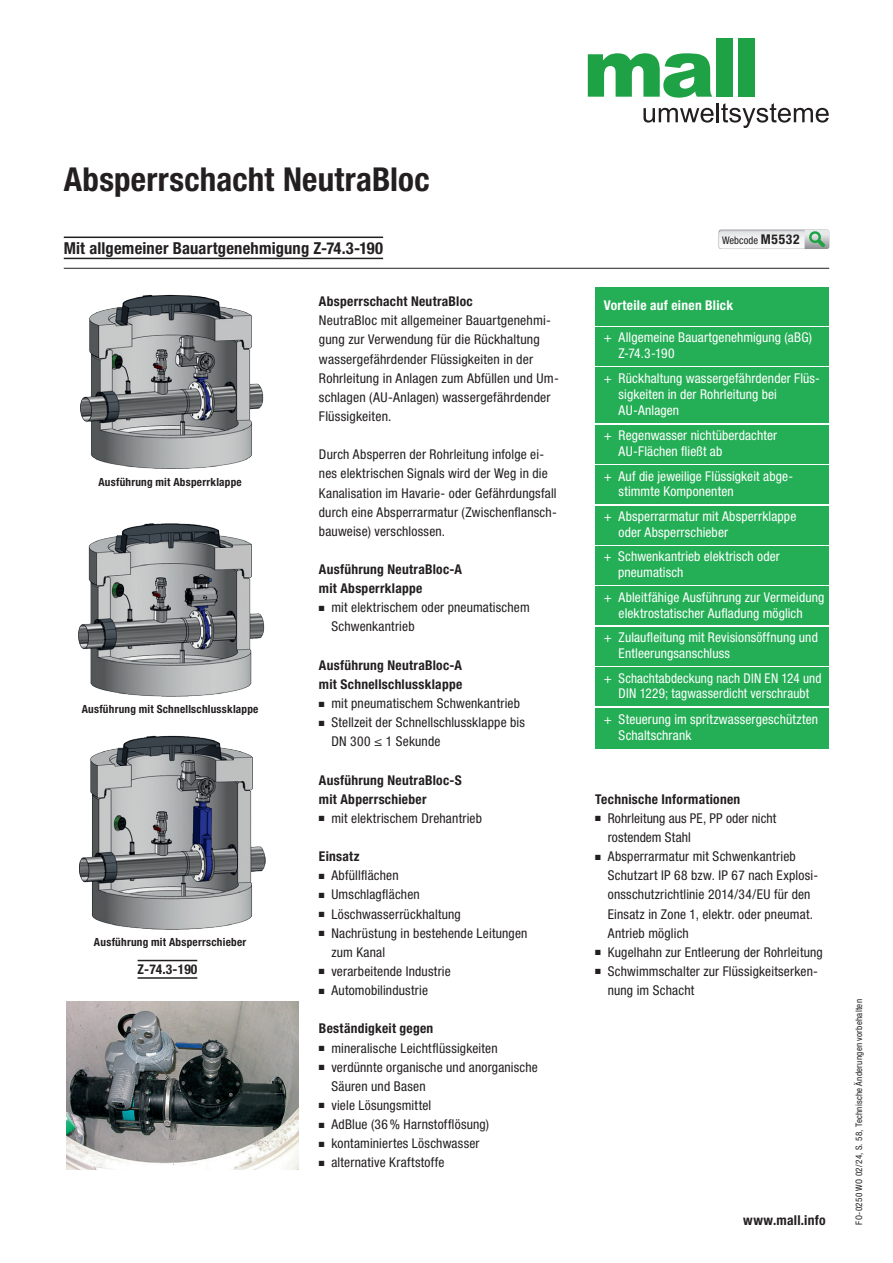
<style>
.page{position:relative;width:893px;height:1263px;background:#fff}
.page>*{position:absolute;margin:0;border:0;box-sizing:border-box;transform-origin:0 0}
.t1{font:700 condensed 33px "Helvetica Neue LT Pro";letter-spacing:.005em;color:#231f20}
.t2{font:700 condensed 16.5px "Helvetica Neue LT Pro";letter-spacing:.01em;color:#231f20}
.t3{font:700 condensed 13.65px "Helvetica Neue LT Pro";letter-spacing:.02em;color:#231f20}
.t4{font:condensed 13.5px/19.2px "Helvetica Neue LT Pro";letter-spacing:.01em;color:#231f20}
.t5{font:condensed 13.5px/15.8px "Helvetica Neue LT Pro";letter-spacing:.01em;color:#fff}
.t6{font:700 condensed 13.5px/19.2px "Helvetica Neue LT Pro";letter-spacing:.02em;color:#231f20}
.t7{font:700 condensed 13.5px "Helvetica Neue LT Pro";letter-spacing:.02em;color:#fff}
.t8{font:700 condensed 11.25px "Helvetica Neue LT Pro";letter-spacing:.02em;color:#231f20}
.t9{font:condensed 10.5px "Helvetica Neue LT Pro";letter-spacing:.01em;color:#231f20}
.t10{font:condensed 9px "Helvetica Neue LT Pro";letter-spacing:.025em;color:#231f20}
.s1{font-weight:700;font-size:13.5px}
</style>
<div class="page">
<svg style="left:588px;top:53px;width:124px;height:45px"></svg>
<div style="left:716px;top:38px;width:17px;height:59px;background:#1fa245"></div>
<div style="left:739px;top:38px;width:16px;height:59px;background:#1fa245"></div>
<svg style="left:643px;top:108px;width:71px;height:15px"></svg>
<hr style="left:716px;top:103px;width:3px;height:19px;background:#231f20">
<svg style="left:721px;top:103px;width:108px;height:25px"></svg>
<div style="left:595px;top:287px;width:234px;height:38px;background:#24ae55"></div>
<div style="left:595px;top:368px;width:234px;height:55px;background:#24ae55"></div>
<div style="left:595px;top:327px;width:234px;height:39px;background:#24ae55"></div>
<div style="left:595px;top:425px;width:234px;height:38px;background:#24ae55"></div>
<div style="left:595px;top:506px;width:234px;height:38px;background:#24ae55"></div>
<div style="left:595px;top:546px;width:234px;height:39px;background:#24ae55"></div>
<div style="left:595px;top:587px;width:234px;height:38px;background:#24ae55"></div>
<div style="left:595px;top:627px;width:234px;height:38px;background:#24ae55"></div>
<div style="left:595px;top:668px;width:234px;height:38px;background:#24ae55"></div>
<div style="left:595px;top:708px;width:234px;height:40px;background:#24ae55"></div>
<div style="left:595px;top:466px;width:234px;height:38px;background:#24ae55"></div>
<hr style="left:64px;top:268px;width:765px;height:1px;background:#231f20">
<svg style="left:719px;top:230px;width:110px;height:19px"></svg>
<img style="left:67px;top:1002px;width:231px;height:167px">
<hr style="left:64px;top:258px;width:319px;height:1px;background:#231f20">
<hr style="left:64px;top:237px;width:319px;height:1px;background:#231f20">
<hr style="left:138px;top:960px;width:59px;height:1px;background:#231f20">
<hr style="left:138px;top:977px;width:59px;height:2px;background:#231f20">
<img style="left:78px;top:523px;width:187px;height:173px">
<img style="left:80px;top:294px;width:184px;height:175px">
<img style="left:80px;top:736px;width:185px;height:193px">
<h1 class="t1" style="left:64px;top:160px;width:367px">Absperrschacht NeutraBloc</h1>
<p class="t2" style="left:64px;top:238px;width:321px">Mit allgemeiner Bauartgenehmigung Z-74.3-190</p>
<p class="t8" style="left:98px;top:475px;width:145px">Ausführung mit Absperrklappe</p>
<p class="t8" style="left:82px;top:702px;width:178px">Ausführung mit Schnellschlussklappe</p>
<p class="t8" style="left:94px;top:935px;width:154px">Ausführung mit Absperrschieber</p>
<p class="t6" style="left:138px;top:960px;width:61px">Z-74.3-190</p>
<p class="t6" style="left:319px;top:292px;width:155px">Absperrschacht NeutraBloc</p>
<p class="t4" style="left:319px;top:311px;width:241px">NeutraBloc mit allgemeiner Bauartgenehmi&shy;gung zur Verwendung für die Rückhaltung wassergefährdender Flüssigkeiten in der Rohrleitung in Anlagen zum Abfüllen und Um&shy;schlagen (AU-Anlagen) wassergefährdender Flüssigkeiten.</p>
<p class="t4" style="left:319px;top:445px;width:239px">Durch Absperren der Rohrleitung infolge ei&shy;nes elektrischen Signals wird der Weg in die Kanalisation im Havarie- oder Gefährdungsfall durch eine Absperrarmatur (Zwischenflansch&shy;bauweise) verschlossen.</p>
<p class="t6" style="left:319px;top:560px;width:145px">Ausführung NeutraBloc-A mit Absperrklappe</p>
<p class="t4" style="left:331px;top:598px;width:200px;text-indent:-12px">■ mit elektrischem oder pneumatischem<br>Schwenkantrieb</p>
<p class="t6" style="left:319px;top:655px;width:145px">Ausführung NeutraBloc-A mit Schnellschlussklappe</p>
<p class="t4" style="left:319px;top:693px;width:203px">■ mit pneumatischem Schwenkantrieb</p>
<p class="t4" style="left:331px;top:713px;width:195px;text-indent:-12px">■ Stellzeit der Schnellschlussklappe bis<br>DN 300 ≤ 1 Sekunde</p>
<p class="t6" style="left:319px;top:770px;width:144px">Ausführung NeutraBloc-S mit Abperrschieber</p>
<p class="t4" style="left:319px;top:808px;width:165px">■ mit elektrischem Drehantrieb</p>
<p class="t6" style="left:319px;top:847px;width:42px">Einsatz</p>
<p class="t4" style="left:319px;top:866px;width:81px">■ Abfüllflächen</p>
<p class="t4" style="left:319px;top:885px;width:102px">■ Umschlagflächen</p>
<p class="t4" style="left:319px;top:904px;width:143px">■ Löschwasserrückhaltung</p>
<p class="t4" style="left:331px;top:923px;width:198px;text-indent:-12px">■ Nachrüstung in bestehende Leitungen zum Kanal</p>
<p class="t4" style="left:319px;top:961px;width:133px">■ verarbeitende Industrie</p>
<p class="t4" style="left:319px;top:980px;width:111px">■ Automobilindustrie</p>
<p class="t6" style="left:319px;top:1019px;width:116px">Beständigkeit gegen</p>
<p class="t4" style="left:319px;top:1038px;width:180px">■ mineralische Leichtflüssigkeiten</p>
<p class="t4" style="left:331px;top:1057px;width:208px;text-indent:-12px">■ verdünnte organische und anorganische<br>Säuren und Basen</p>
<p class="t4" style="left:319px;top:1095px;width:114px">■ viele Lösungsmittel</p>
<p class="t4" style="left:319px;top:1114px;width:172px">■ AdBlue (36% Harnstofflösung)</p>
<p class="t4" style="left:319px;top:1134px;width:162px">■ kontaminiertes Löschwasser</p>
<p class="t4" style="left:319px;top:1153px;width:127px">■ alternative Kraftstoffe</p>
<p class="t9" style="left:722px;top:234px;width:79px">Webcode <span class="s1">M5532</span></p>
<p class="t7" style="left:604px;top:297px;width:131px">Vorteile auf einen Blick</p>
<p class="t5" style="left:619px;top:330px;width:195px;text-indent:-15px">+ Allgemeine Bauartgenehmigung (aBG)<br>Z-74.3-190</p>
<p class="t5" style="left:619px;top:371px;width:203px;text-indent:-15px">+ Rückhaltung wassergefährdender Flüs&shy;sigkeiten in der Rohrleitung bei<br>AU-Anlagen</p>
<p class="t5" style="left:619px;top:427px;width:160px;text-indent:-15px">+ Regenwasser nichtüberdachter<br>AU-Flächen fließt ab</p>
<p class="t5" style="left:619px;top:468px;width:176px;text-indent:-15px">+ Auf die jeweilige Flüssigkeit abge&shy;stimmte Komponenten</p>
<p class="t5" style="left:619px;top:508px;width:179px;text-indent:-15px">+ Absperrarmatur mit Absperrklappe oder Absperrschieber</p>
<p class="t5" style="left:618px;top:549px;width:163px;text-indent:-14px">+ Schwenkantrieb elektrisch oder pneumatisch</p>
<p class="t5" style="left:604px;top:589px;width:222px;text-align:center">+ Ableitfähige Ausführung zur Vermeidung elektrostatischer Aufladung möglich</p>
<p class="t5" style="left:619px;top:629px;width:201px;text-indent:-15px">+ Zulaufleitung mit Revisionsöffnung und<br>Entleerungsanschluss</p>
<p class="t5" style="left:604px;top:670px;width:219px;text-align:center">+ Schachtabdeckung nach DIN EN 124 und<br>DIN 1229; tagwasserdicht verschraubt</p>
<p class="t5" style="left:619px;top:711px;width:201px;text-indent:-15px">+ Steuerung im spritzwassergeschützten<br>Schaltschrank</p>
<p class="t6" style="left:595px;top:789px;width:147px">Technische Informationen</p>
<p class="t4" style="left:608px;top:808px;width:170px;text-indent:-12px">■ Rohrleitung aus PE, PP oder nicht rostendem Stahl</p>
<p class="t4" style="left:608px;top:847px;width:212px;text-indent:-12px">■ Absperrarmatur mit Schwenkantrieb Schutzart IP 68 bzw. IP 67 nach Explosi&shy;onsschutzrichtlinie 2014/34/EU für den Einsatz in Zone 1, elektr. oder pneumat.<br>Antrieb möglich</p>
<p class="t4" style="left:595px;top:942px;width:229px">■ Kugelhahn zur Entleerung der Rohrleitung</p>
<p class="t4" style="left:608px;top:961px;width:212px;text-indent:-12px">■ Schwimmschalter zur Flüssigkeitserken&shy;nung im Schacht</p>
<p class="t3" style="left:743px;top:1212px;width:84px">www.mall.info</p>
<p class="t10" style="left:853px;top:1225px;width:227px;rotate:-90deg">FO-0250 WO 02/24, S. 58, Technische Änderungen vorbehalten</p>
</div>
